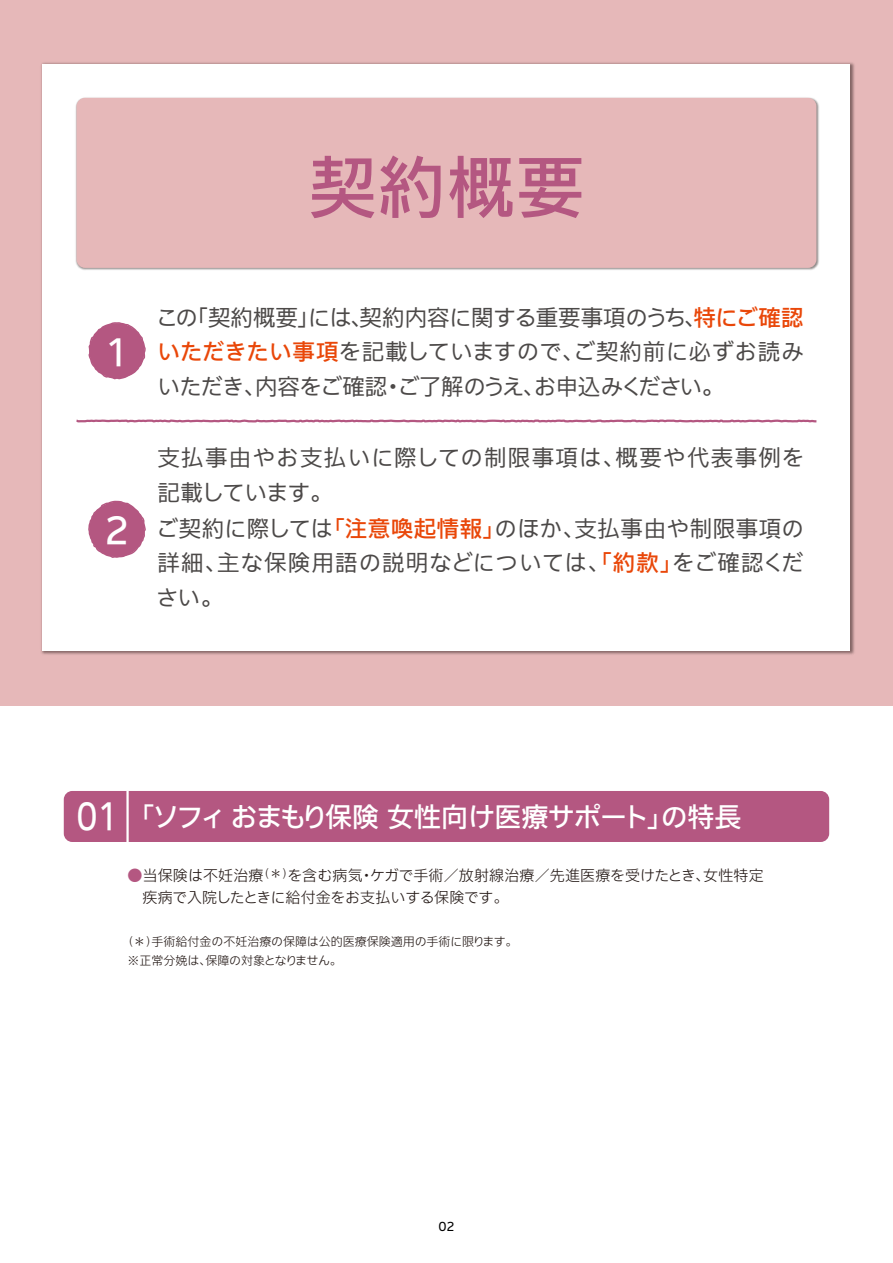
<style>
.page{position:relative;width:893px;height:1263px;background:#fff}
.page>*{position:absolute;margin:0;border:0;box-sizing:border-box;transform-origin:0 0}
.t1{font:500 67.5px "Iwa UCDA Goth Std";color:#b45781}
.t2{font:500 36px "Iwa UCDA Goth Std";color:#fff}
.t3{font:500 27px "Iwa UCDA Goth Std";letter-spacing:-.025em;color:#fff}
.t4{font:100 22.5px/34.8px "Iwa UCDA Goth Std";letter-spacing:.02em;color:#4c4948;text-align:justify}
.t5{font:300 15px/22.5px "Iwa UCDA Goth Std";letter-spacing:.01em;color:#231815}
.t6{font:300 12px/19.2px "Iwa UCDA Goth Std";letter-spacing:-.01em;color:#231815}
.t7{font:100 12px "Iwa UCDA Goth Std";color:#000}
.s1{font-weight:500;color:#e94709}
.s2{font-size:36px}
.s3{color:#b45781}
</style>
<div class="page">
<div style="left:0;top:0;width:893px;height:706px;background:#e6b8b9"></div>
<div style="left:43px;top:64px;width:807px;height:587px;background:#fff"></div>
<img style="left:75px;top:97px;width:744px;height:173px">
<div style="left:77px;top:98px;width:739px;height:170px;background:#e6b8b9;border-radius:9px"></div>
<svg style="left:76px;top:419px;width:741px;height:4px"></svg>
<svg style="left:88px;top:322px;width:58px;height:58px"></svg>
<svg style="left:88px;top:500px;width:58px;height:58px"></svg>
<div style="left:64px;top:791px;width:765px;height:51px;background:#b45781;border-radius:9px"></div>
<hr style="left:126px;top:791px;width:3px;height:51px;background:#fff">
<h1 class="t1" style="left:309px;top:138px;width:277px">契約概要</h1>
<h2 class="t2" style="left:105px;top:326px;width:26px">1</h2>
<h2 class="t2" style="left:105px;top:504px;width:26px">2</h2>
<p class="t4" style="left:156px;top:299px;width:649px">この「契約概要」には、契約内容に関する重要事項のうち、<span class="s1">特にご確認いただきたい事項</span>を記載していますので、ご契約前に必ずお読みいただき、内容をご確認・ご了解のうえ、お申込みください。</p>
<p class="t4" style="left:156px;top:439px;width:650px;text-align:left">支払事由やお支払いに際しての制限事項は、概要や代表事例を記載しています。<br>ご契約に際しては<span class="s1">「注意喚起情報」</span>のほか、支払事由や制限事項の詳細、主な保険用語の説明などについては、<span class="s1">「約款」</span>をご確認ください。</p>
<p class="t3" style="left:77px;top:797px;width:666px"><span class="s2">01</span> 「ソフィ おまもり保険 女性向け医療サポート」の特長</p>
<p class="t5" style="left:143px;top:863px;width:623px;text-indent:-15px"><span class="s3">●</span>当保険は不妊治療<sup>（＊）</sup>を含む病気・ケガで手術／放射線治療／先進医療を受けたとき、女性特定疾病で入院したときに給付金をお支払いする保険です。</p>
<p class="t6" style="left:128px;top:931px;width:391px;text-indent:-6px">（＊）手術給付金の不妊治療の保障は公的医療保険適用の手術に限ります。※正常分娩は、保障の対象となりません。</p>
<p class="t7" style="left:438px;top:1218px;width:18px">02</p>
</div>
